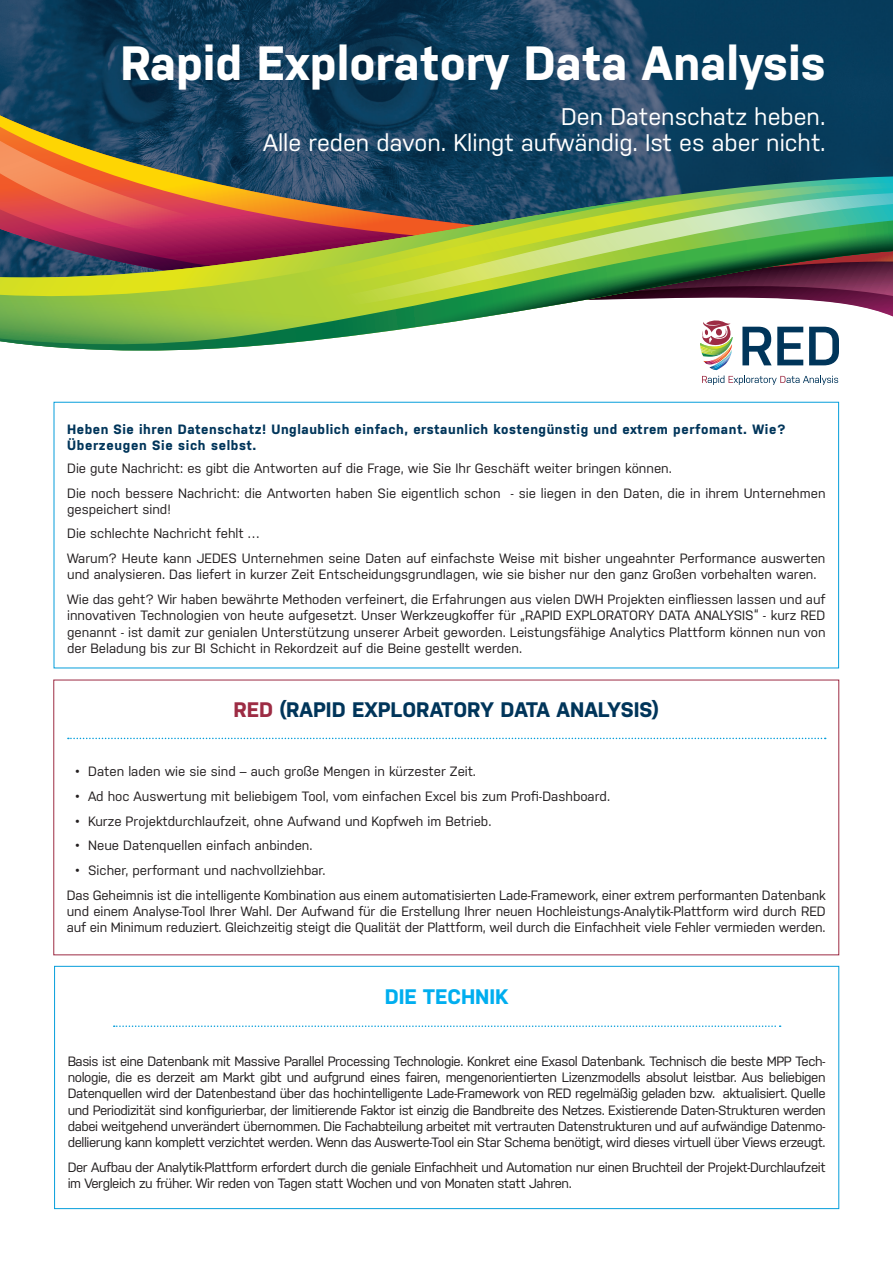
<style>
.page{position:relative;width:893px;height:1263px;background:#fff}
.page>*{position:absolute;margin:0;border:0;box-sizing:border-box;transform-origin:0 0}
.produktname{font:700 48px "Nudista";color:#fff}
.produktname-2{font:24px "Nudista";color:#fff}
.überschrift_1{font:700 21px "Nudista";color:#00355a}
.überschrift_1-2{font:700 21px "Nudista";color:#00aeef}
.fließtext{font:13.5px/16.2px "Nudista";color:#231f20;text-align:justify}
.fließtext-2{font:13.5px/16.2px "Nudista";letter-spacing:-.03em;color:#231f20}
.informationen{font:700 13.5px/16.5px "Nudista";letter-spacing:.04em;color:#00355a}
.s1{color:#9d2c44}
</style>
<div class="page">
<img style="left:0;top:0;width:893px;height:171px">
<svg style="left:0;top:115px;width:476px;height:56px;background:#20455a"></svg>
<svg style="left:0;top:271px;width:502px;height:79px"></svg>
<svg style="left:171px;top:271px;width:77px;height:41px;background:#b8d330"></svg>
<svg style="left:248px;top:171px;width:645px;height:143px;background:#759c58"></svg>
<svg style="left:0;top:141px;width:302px;height:130px;background:#9d554d"></svg>
<div style="left:54px;top:966px;width:785px;height:243px;border:1px solid #069edb"></div>
<svg style="left:68px;top:738px;width:758px;height:1px"></svg>
<svg style="left:114px;top:1025px;width:667px;height:2px"></svg>
<svg style="left:585px;top:250px;width:308px;height:197px"></svg>
<p class="produktname" style="left:120px;top:36px;width:706px">Rapid Exploratory Data Analysis</p>
<p class="produktname-2" style="left:561px;top:102px;width:266px">Den Datenschatz heben.</p>
<p class="produktname-2" style="left:263px;top:129px;width:564px">Alle reden davon. Klingt aufwändig. Ist es aber nicht.</p>
<p class="informationen" style="left:67px;top:421px;width:720px">Heben Sie ihren Datenschatz! Unglaublich einfach, erstaunlich kostengünstig und extrem perfomant. Wie?<br>Überzeugen Sie sich selbst.</p>
<p class="fließtext" style="left:67px;top:460px;width:606px">Die gute Nachricht: es gibt die Antworten auf die Frage, wie Sie Ihr Geschäft weiter bringen können.</p>
<p class="fließtext" style="left:67px;top:485px;width:760px">Die noch bessere Nachricht: die Antworten haben Sie eigentlich schon - sie liegen in den Daten, die in ihrem Unternehmen gespeichert sind!</p>
<p class="fließtext" style="left:67px;top:525px;width:194px">Die schlechte Nachricht fehlt …</p>
<p class="fließtext" style="left:67px;top:550px;width:760px">Warum? Heute kann JEDES Unternehmen seine Daten auf einfachste Weise mit bisher ungeahnter Performance auswerten und analysieren. Das liefert in kurzer Zeit Entscheidungsgrundlagen, wie sie bisher nur den ganz Großen vorbehalten waren.</p>
<p class="fließtext" style="left:67px;top:591px;width:760px">Wie das geht? Wir haben bewährte Methoden verfeinert, die Erfahrungen aus vielen DWH Projekten einfliessen lassen und auf innovativen Technologien von heute aufgesetzt. Unser Werkzeugkoffer für „RAPID EXPLORATORY DATA ANALYSIS“ - kurz RED genannt - ist damit zur genialen Unterstützung unserer Arbeit geworden. Leistungsfähige Analytics Plattform können nun von der Beladung bis zur BI Schicht in Rekordzeit auf die Beine gestellt werden.</p>
<p class="überschrift_1" style="left:233px;top:698px;width:427px"><span class="s1">RED</span> (RAPID EXPLORATORY DATA ANALYSIS)</p>
<p class="fließtext" style="left:75px;top:763px;width:402px">• Daten laden wie sie sind – auch große Mengen in kürzester Zeit.</p>
<p class="fließtext" style="left:75px;top:788px;width:536px">• Ad hoc Auswertung mit beliebigem Tool, vom einfachen Excel bis zum Profi-Dashboard.</p>
<p class="fließtext" style="left:75px;top:813px;width:418px">• Kurze Projektdurchlaufzeit, ohne Aufwand und Kopfweh im Betrieb.</p>
<p class="fließtext" style="left:75px;top:837px;width:239px">• Neue Datenquellen einfach anbinden.</p>
<p class="fließtext" style="left:75px;top:862px;width:252px">• Sicher, performant und nachvollziehbar.</p>
<p class="fließtext" style="left:67px;top:887px;width:760px">Das Geheimnis ist die intelligente Kombination aus einem automatisierten Lade-Framework, einer extrem performanten Datenbank und einem Analyse-Tool Ihrer Wahl. Der Aufwand für die Erstellung Ihrer neuen Hochleistungs-Analytik-Plattform wird durch RED auf ein Minimum reduziert. Gleichzeitig steigt die Qualität der Plattform, weil durch die Einfachheit viele Fehler vermieden werden.</p>
<p class="überschrift_1-2" style="left:385px;top:984px;width:125px">DIE TECHNIK</p>
<p class="fließtext" style="left:68px;top:1053px;width:759px">Basis ist eine Datenbank mit Massive Parallel Processing Technologie. Konkret eine Exasol Datenbank. Technisch die beste MPP Tech&shy;nologie, die es derzeit am Markt gibt und aufgrund eines fairen, mengenorientierten Lizenzmodells absolut leistbar. Aus beliebigen Datenquellen wird der Datenbestand über das hochintelligente Lade-Framework von RED regelmäßig geladen bzw. aktualisiert. Quelle und Periodizität sind konfigurierbar, der limitierende Faktor ist einzig die Bandbreite des Netzes. Existierende Daten-Strukturen werden dabei weitgehend unverändert übernommen. Die Fachabteilung arbeitet mit vertrauten Datenstrukturen und auf aufwändige Datenmo&shy;dellierung kann komplett verzichtet werden. Wenn das Auswerte-Tool ein Star Schema benötigt, wird dieses virtuell über Views erzeugt.</p>
<p class="fließtext-2" style="left:68px;top:1159px;width:759px">Der Aufbau der Analytik-Plattform erfordert durch die geniale Einfachheit und Automation nur einen Bruchteil der Projekt-Durchlaufzeit im Vergleich zu früher. Wir reden von Tagen statt Wochen und von Monaten statt Jahren.</p>
</div>
